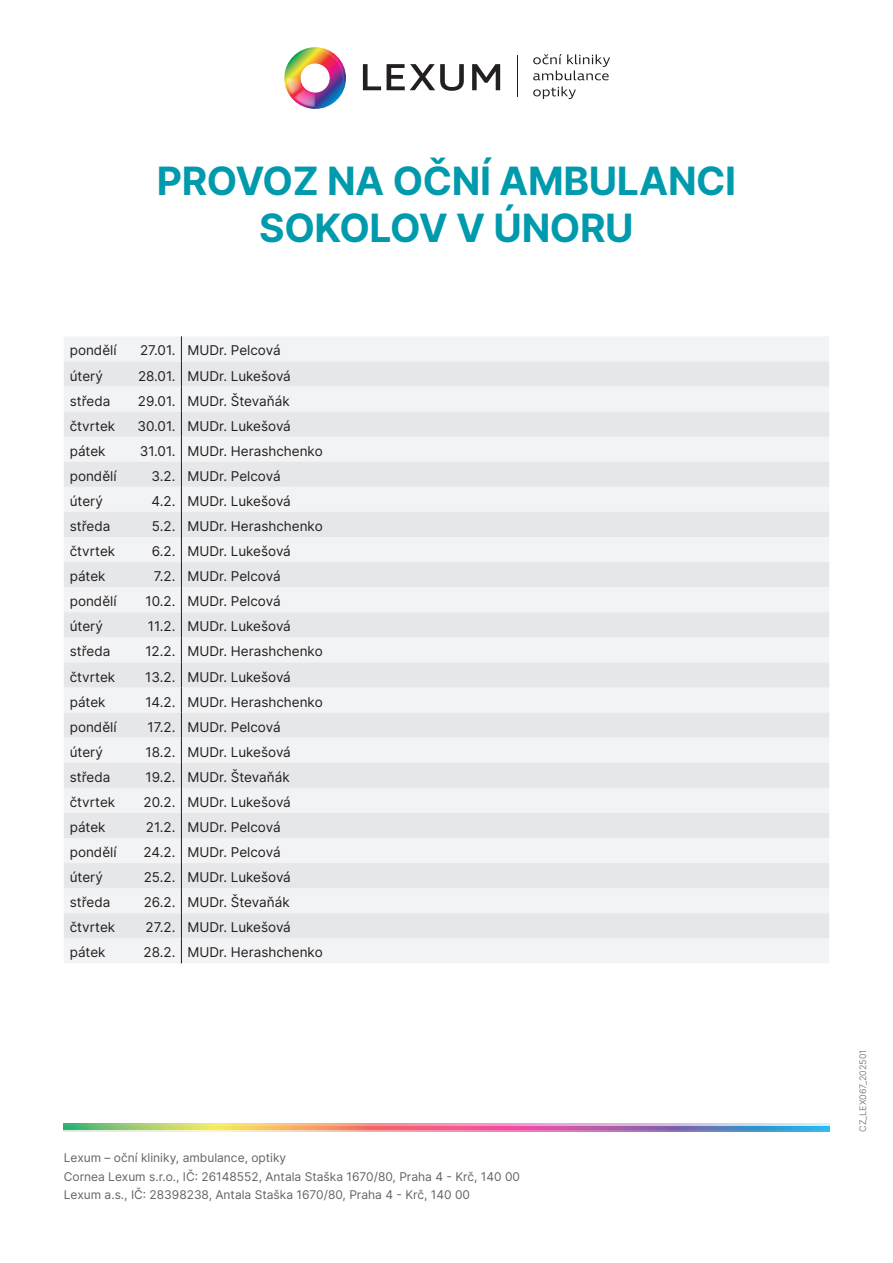
<style>
.page{position:relative;width:893px;height:1263px;background:#fff}
.page>*{position:absolute;margin:0;border:0;box-sizing:border-box;transform-origin:0 0}
.t1{font:700 39px/46.8px "Inter";letter-spacing:-.01em;color:#009aad;text-align:center}
.t2{font:13.5px "Inter";color:#231f20}
.t3{font:12px/18.6px "Inter";color:#636366}
.t4{font:300 9px "Inter";color:#636366}
</style>
<div class="page">
<svg style="left:64px;top:1123px;width:765px;height:3px;background:#d8bcaf"></svg>
<svg style="left:64px;top:1126px;width:765px;height:6px;background:#ba979f"></svg>
<img style="left:284px;top:47px;width:62px;height:62px">
<svg style="left:363px;top:64px;width:137px;height:27px"></svg>
<hr style="left:517px;top:55px;width:1px;height:42px;background:#231f20">
<svg style="left:533px;top:54px;width:77px;height:26px"></svg>
<svg style="left:533px;top:87px;width:43px;height:12px"></svg>
<div style="left:64px;top:336px;width:765px;height:627px;background:#f2f3f4"></div>
<svg style="left:64px;top:361px;width:765px;height:577px;fill:#e6e7e9"></svg>
<svg style="left:181px;top:336px;width:1px;height:627px"></svg>
<p class="t1" style="left:157px;top:156px;width:581px">PROVOZ NA OČNÍ AMBULANCI<br>SOKOLOV V ÚNORU</p>
<p class="t2" style="left:70px;top:341px;width:48px">pondělí</p>
<p class="t2" style="left:140px;top:341px;width:37px">27.01.</p>
<p class="t2" style="left:187px;top:341px;width:95px">MUDr. Pelcová</p>
<p class="t2" style="left:70px;top:366px;width:35px">úterý</p>
<p class="t2" style="left:138px;top:366px;width:39px">28.01.</p>
<p class="t2" style="left:187px;top:366px;width:105px">MUDr. Lukešová</p>
<p class="t2" style="left:70px;top:391px;width:42px">středa</p>
<p class="t2" style="left:138px;top:391px;width:39px">29.01.</p>
<p class="t2" style="left:187px;top:391px;width:104px">MUDr. Števaňák</p>
<p class="t2" style="left:70px;top:416px;width:47px">čtvrtek</p>
<p class="t2" style="left:138px;top:416px;width:39px">30.01.</p>
<p class="t2" style="left:187px;top:416px;width:105px">MUDr. Lukešová</p>
<p class="t2" style="left:70px;top:441px;width:37px">pátek</p>
<p class="t2" style="left:140px;top:441px;width:37px">31.01.</p>
<p class="t2" style="left:187px;top:441px;width:137px">MUDr. Herashchenko</p>
<p class="t2" style="left:70px;top:466px;width:48px">pondělí</p>
<p class="t2" style="left:152px;top:466px;width:25px">3.2.</p>
<p class="t2" style="left:187px;top:466px;width:95px">MUDr. Pelcová</p>
<p class="t2" style="left:70px;top:491px;width:35px">úterý</p>
<p class="t2" style="left:152px;top:491px;width:25px">4.2.</p>
<p class="t2" style="left:187px;top:491px;width:105px">MUDr. Lukešová</p>
<p class="t2" style="left:70px;top:516px;width:42px">středa</p>
<p class="t2" style="left:152px;top:516px;width:25px">5.2.</p>
<p class="t2" style="left:187px;top:516px;width:137px">MUDr. Herashchenko</p>
<p class="t2" style="left:70px;top:541px;width:47px">čtvrtek</p>
<p class="t2" style="left:152px;top:541px;width:25px">6.2.</p>
<p class="t2" style="left:187px;top:541px;width:105px">MUDr. Lukešová</p>
<p class="t2" style="left:70px;top:566px;width:37px">pátek</p>
<p class="t2" style="left:154px;top:566px;width:23px">7.2.</p>
<p class="t2" style="left:187px;top:566px;width:95px">MUDr. Pelcová</p>
<p class="t2" style="left:70px;top:591px;width:48px">pondělí</p>
<p class="t2" style="left:145px;top:591px;width:31px">10.2.</p>
<p class="t2" style="left:187px;top:591px;width:95px">MUDr. Pelcová</p>
<p class="t2" style="left:70px;top:617px;width:35px">úterý</p>
<p class="t2" style="left:148px;top:617px;width:29px">11.2.</p>
<p class="t2" style="left:187px;top:617px;width:105px">MUDr. Lukešová</p>
<p class="t2" style="left:70px;top:642px;width:42px">středa</p>
<p class="t2" style="left:145px;top:642px;width:32px">12.2.</p>
<p class="t2" style="left:187px;top:642px;width:137px">MUDr. Herashchenko</p>
<p class="t2" style="left:70px;top:667px;width:47px">čtvrtek</p>
<p class="t2" style="left:145px;top:667px;width:32px">13.2.</p>
<p class="t2" style="left:187px;top:667px;width:105px">MUDr. Lukešová</p>
<p class="t2" style="left:70px;top:692px;width:37px">pátek</p>
<p class="t2" style="left:145px;top:692px;width:32px">14.2.</p>
<p class="t2" style="left:187px;top:692px;width:137px">MUDr. Herashchenko</p>
<p class="t2" style="left:70px;top:717px;width:48px">pondělí</p>
<p class="t2" style="left:148px;top:717px;width:29px">17.2.</p>
<p class="t2" style="left:187px;top:717px;width:95px">MUDr. Pelcová</p>
<p class="t2" style="left:70px;top:742px;width:35px">úterý</p>
<p class="t2" style="left:146px;top:742px;width:31px">18.2.</p>
<p class="t2" style="left:187px;top:742px;width:105px">MUDr. Lukešová</p>
<p class="t2" style="left:70px;top:767px;width:42px">středa</p>
<p class="t2" style="left:145px;top:767px;width:31px">19.2.</p>
<p class="t2" style="left:187px;top:767px;width:104px">MUDr. Števaňák</p>
<p class="t2" style="left:70px;top:792px;width:47px">čtvrtek</p>
<p class="t2" style="left:144px;top:792px;width:33px">20.2.</p>
<p class="t2" style="left:187px;top:792px;width:105px">MUDr. Lukešová</p>
<p class="t2" style="left:70px;top:817px;width:37px">pátek</p>
<p class="t2" style="left:146px;top:817px;width:31px">21.2.</p>
<p class="t2" style="left:187px;top:817px;width:95px">MUDr. Pelcová</p>
<p class="t2" style="left:70px;top:842px;width:48px">pondělí</p>
<p class="t2" style="left:144px;top:842px;width:33px">24.2.</p>
<p class="t2" style="left:187px;top:842px;width:95px">MUDr. Pelcová</p>
<p class="t2" style="left:70px;top:867px;width:35px">úterý</p>
<p class="t2" style="left:144px;top:867px;width:33px">25.2.</p>
<p class="t2" style="left:187px;top:867px;width:105px">MUDr. Lukešová</p>
<p class="t2" style="left:70px;top:892px;width:42px">středa</p>
<p class="t2" style="left:144px;top:892px;width:33px">26.2.</p>
<p class="t2" style="left:187px;top:892px;width:104px">MUDr. Števaňák</p>
<p class="t2" style="left:70px;top:917px;width:47px">čtvrtek</p>
<p class="t2" style="left:146px;top:917px;width:31px">27.2.</p>
<p class="t2" style="left:187px;top:917px;width:105px">MUDr. Lukešová</p>
<p class="t2" style="left:70px;top:943px;width:37px">pátek</p>
<p class="t2" style="left:144px;top:943px;width:33px">28.2.</p>
<p class="t2" style="left:187px;top:943px;width:137px">MUDr. Herashchenko</p>
<p class="t3" style="left:64px;top:1148px;width:458px">Lexum – oční kliniky, ambulance, optiky<br>Cornea Lexum s.r.o., IČ: 26148552, Antala Staška 1670/80, Praha 4 - Krč, 140 00<br>Lexum a.s., IČ: 28398238, Antala Staška 1670/80, Praha 4 - Krč, 140 00</p>
<p class="t4" style="left:856px;top:1132px;width:84px;rotate:-90deg">CZ_LEX067_202501</p>
</div>
